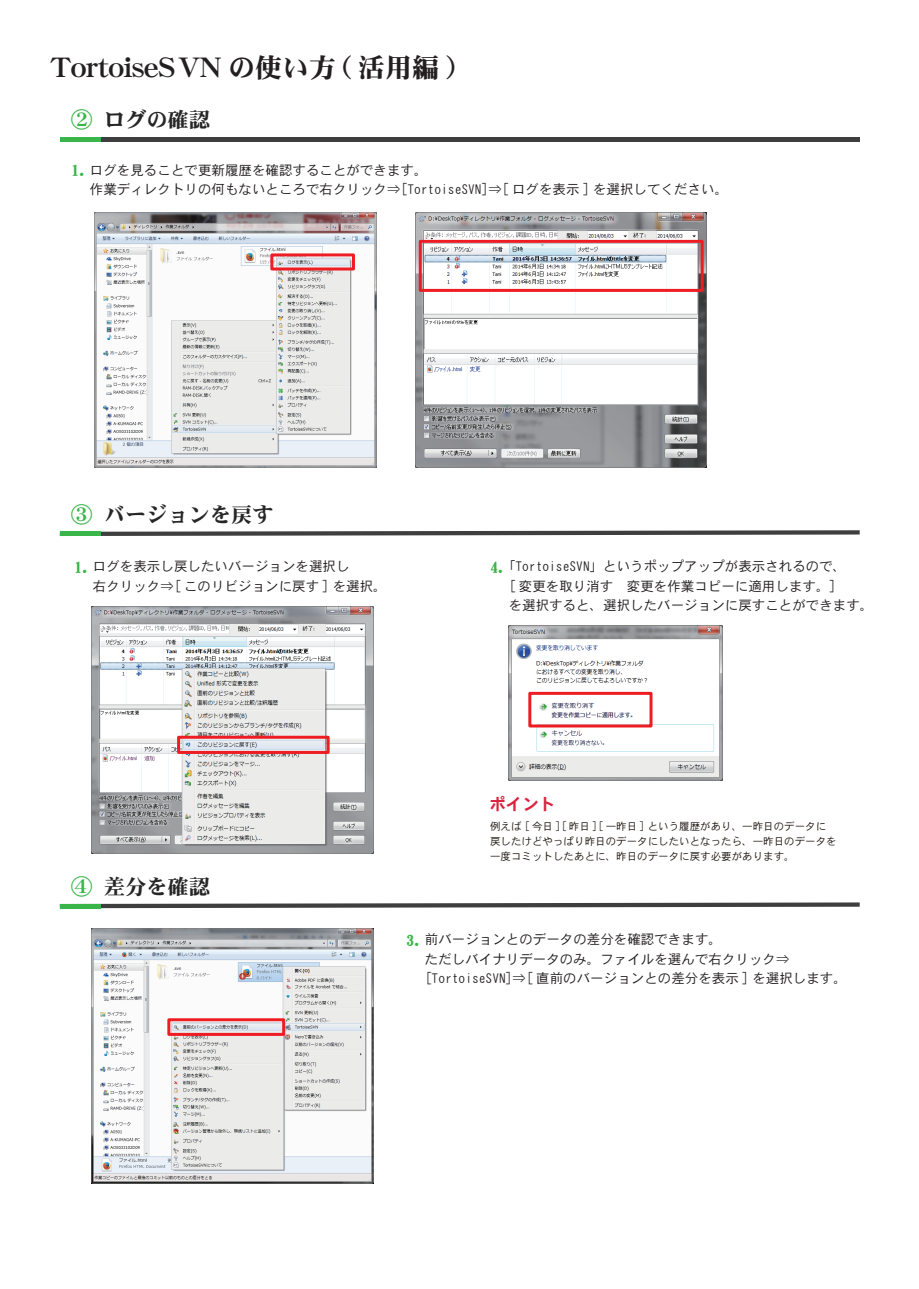
<style>
.page{position:relative;width:919px;height:1289px;background:#fff}
.page>*{position:absolute;margin:0;border:0;box-sizing:border-box;transform-origin:0 0}
.t1{font:27px "DFHS Mincho W9 WINP RKSJ H";color:#231f20}
.t2{font:21px "DFHS Mincho W9 WINP RKSJ H";color:#262626}
.t3{font:16.5px "DF Kai Sho SU WIN RKSJ H";color:#3ab54a}
.t4{font:16.5px "DFHS Gothic W7 WIN RKSJ H";color:#db233f}
.t5{font:13.5px/19.5px "DFHS Gothic W3 WIN RKSJ H";color:#231f20}
.t6{font:10.5px/15px "DFHS Gothic W3 WIN RKSJ H";color:#1f1712}
.s1{color:#3ab54a}
</style>
<div class="page">
<hr style="left:60px;top:137px;width:799px;height:4px;background:#3e3e3f">
<hr style="left:60px;top:137px;width:41px;height:4px;background:#3ab54a">
<svg style="left:60px;top:530px;width:799px;height:6px"></svg>
<hr style="left:60px;top:532px;width:41px;height:4px;background:#3ab54a">
<svg style="left:66px;top:902px;width:793px;height:6px"></svg>
<hr style="left:60px;top:904px;width:41px;height:4px;background:#3ab54a">
<img style="left:94px;top:212px;width:282px;height:255px">
<img style="left:415px;top:212px;width:291px;height:255px">
<img style="left:91px;top:606px;width:282px;height:247px">
<img style="left:508px;top:625px;width:214px;height:155px">
<img style="left:91px;top:928px;width:282px;height:255px">
<div style="left:270px;top:253px;width:85px;height:17px;border:3px solid #ee1d23"></div>
<div style="left:419px;top:240px;width:284px;height:52px;border:3px solid #ee1d23"></div>
<div style="left:177px;top:735px;width:152px;height:19px;border:3px solid #ee1d23"></div>
<div style="left:528px;top:692px;width:124px;height:35px;border:3px solid #ee1d23"></div>
<div style="left:167px;top:1018px;width:118px;height:17px;border:3px solid #ee1d23"></div>
<h1 class="t1" style="left:50px;top:53px;width:406px">TortoiseSVN の使い方 ( 活用編 )</h1>
<h2 class="t2" style="left:71px;top:109px;width:140px"><span class="s1">②</span> ログの確認</h2>
<p class="t5" style="left:90px;top:160px;width:639px">ログを見ることで更新履歴を確認することができます。<br>作業ディレクトリの何もないところで右クリック⇒[TortoiseSVN]⇒[ ログを表示 ] を選択してください。</p>
<p class="t3" style="left:71px;top:162px;width:18px">1.</p>
<h2 class="t2" style="left:71px;top:503px;width:204px"><span class="s1">③</span> バージョンを戻す</h2>
<p class="t5" style="left:93px;top:556px;width:295px">ログを表示し戻したいバージョンを選択し<br>右クリック⇒[ このリビジョンに戻す ] を選択。</p>
<p class="t3" style="left:74px;top:558px;width:18px">1.</p>
<p class="t5" style="left:508px;top:556px;width:366px;text-indent:-7px">「TortoiseSVN」というポップアップが表示されるので、<br>[ 変更を取り消す　変更を作業コピーに適用します。]<br>を選択すると、選択したバージョンに戻すことができます。</p>
<p class="t3" style="left:490px;top:558px;width:18px">4.</p>
<h2 class="t2" style="left:71px;top:875px;width:140px"><span class="s1">④</span> 差分を確認</h2>
<p class="t4" style="left:489px;top:796px;width:67px">ポイント</p>
<p class="t6" style="left:490px;top:818px;width:348px">例えば [ 今日 ][ 昨日 ][ 一昨日 ] という履歴があり、一昨日のデータに戻したけどやっぱり昨日のデータにしたいとなったら、一昨日のデータを一度コミットしたあとに、昨日のデータに戻す必要があります。</p>
<p class="t5" style="left:425px;top:929px;width:423px">前バージョンとのデータの差分を確認できます。<br>ただしバイナリデータのみ。ファイルを選んで右クリック⇒ [TortoiseSVN]⇒[ 直前のバージョンとの差分を表示 ] を選択します。</p>
<p class="t3" style="left:406px;top:931px;width:18px">3.</p>
</div>
